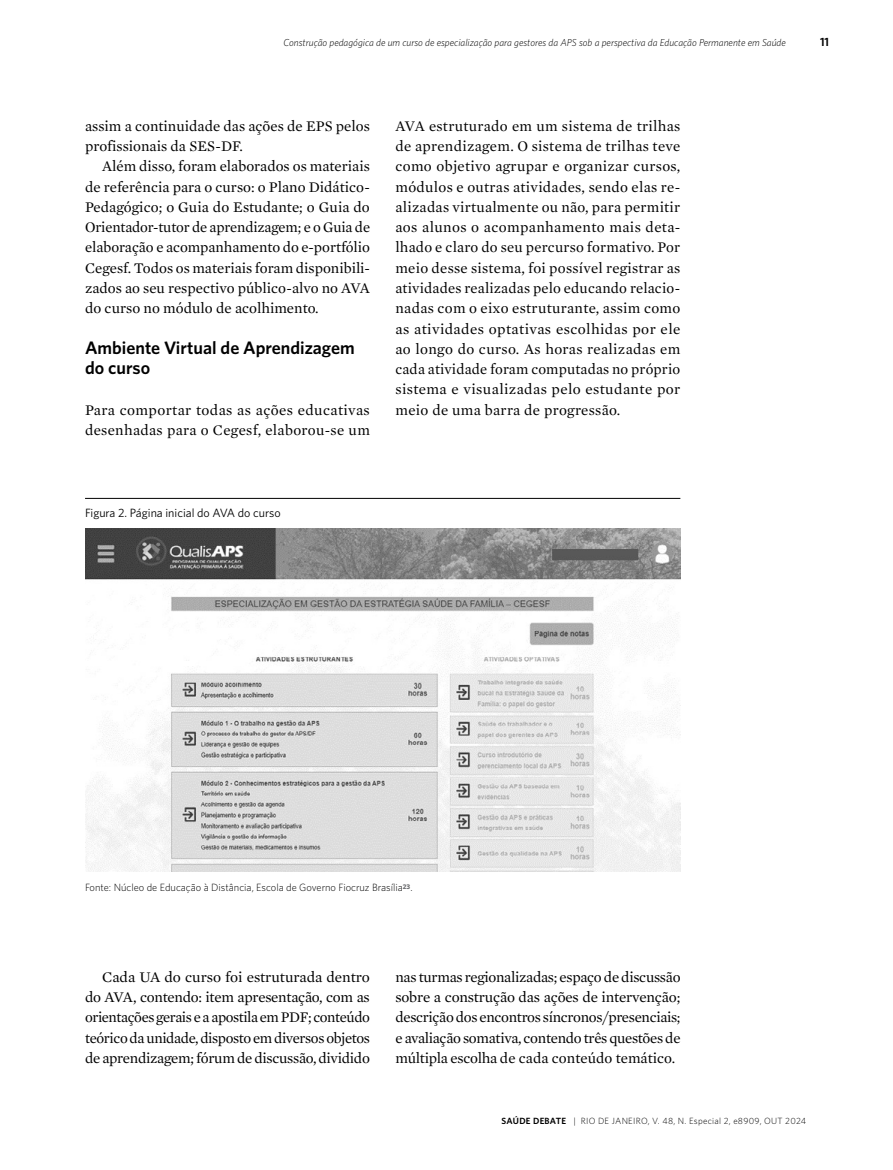
<style>
.page{position:relative;width:893px;height:1170px;background:#fff}
.page>*{position:absolute;margin:0;border:0;box-sizing:border-box;transform-origin:0 0}
.t1{font:600 18px/20.2px "Whitney";color:#000}
.t2{font:15px/20.2px "Mercury Text G1";color:#000;text-align:justify}
.t3{font:15px/20.2px "Mercury Text G1";letter-spacing:.02em;color:#000}
.t4{font:12px "Whitney";color:#000}
.t5{font:600 12px "Whitney";color:#000}
.t6{font:300 10.5px "Whitney";color:#000}
.t7{font:italic 300 10.2px "Whitney";color:#000}
.t8{font:300 9px "Whitney";letter-spacing:.03em;color:#000}
.s1{font-weight:600}
</style>
<div class="page">
<hr style="left:85px;top:498px;width:595px;height:1px;background:#000">
<img style="left:85px;top:528px;width:596px;height:343px">
<p class="t7" style="left:284px;top:36px;width:504px">Construção pedagógica de um curso de especialização para gestores da APS sob a perspectiva da Educação Permanente em Saúde</p>
<p class="t5" style="left:820px;top:34px;width:11px">11</p>
<p class="t2" style="left:85px;top:116px;width:286px">assim a continuidade das ações de EPS pelos profissionais da SES-DF.</p>
<p class="t2" style="left:85px;top:156px;width:287px;text-indent:17px">Além disso, foram elaborados os materiais de referência para o curso: o Plano Didático-Pedagógico; o Guia do Estudante; o Guia do Orientador-tutor de aprendizagem; e o Guia de elaboração e acompanhamento do e-portfólio Cegesf. Todos os materiais foram disponibili&shy;zados ao seu respectivo público-alvo no AVA do curso no módulo de acolhimento.</p>
<p class="t1" style="left:85px;top:337px;width:271px">Ambiente Virtual de Aprendizagem do curso</p>
<p class="t3" style="left:85px;top:399px;width:286px">Para comportar todas as ações educativas desenhadas para o Cegesf, elaborou-se um</p>
<p class="t2" style="left:395px;top:116px;width:287px">AVA estruturado em um sistema de trilhas de aprendizagem. O sistema de trilhas teve como objetivo agrupar e organizar cursos, módulos e outras atividades, sendo elas re&shy;alizadas virtualmente ou não, para permitir aos alunos o acompanhamento mais deta&shy;lhado e claro do seu percurso formativo. Por meio desse sistema, foi possível registrar as atividades realizadas pelo educando relacio&shy;nadas com o eixo estruturante, assim como as atividades optativas escolhidas por ele ao longo do curso. As horas realizadas em cada atividade foram computadas no próprio sistema e visualizadas pelo estudante por meio de uma barra de progressão.</p>
<p class="t4" style="left:85px;top:504px;width:197px">Figura 2. Página inicial do AVA do curso</p>
<p class="t6" style="left:85px;top:880px;width:329px">Fonte: Núcleo de Educação à Distância, Escola de Governo Fiocruz Brasília<sup>23</sup>.</p>
<p class="t2" style="left:85px;top:966px;width:287px;text-indent:17px">Cada UA do curso foi estruturada dentro do AVA, contendo: item apresentação, com as orientações gerais e a apostila em PDF; conteúdo teórico da unidade, disposto em diversos objetos de aprendizagem; fórum de discussão, dividido</p>
<p class="t2" style="left:395px;top:966px;width:287px">nas turmas regionalizadas; espaço de discussão sobre a construção das ações de intervenção; descrição dos encontros síncronos/presenciais; e avaliação somativa, contendo três questões de múltipla escolha de cada conteúdo temático.</p>
<p class="t8" style="left:502px;top:1114px;width:306px"><span class="s1">SAÚDE DEBATE</span> | RIO DE JANEIRO, V. 48, N. Especial 2, e8909, Out 2024</p>
</div>
